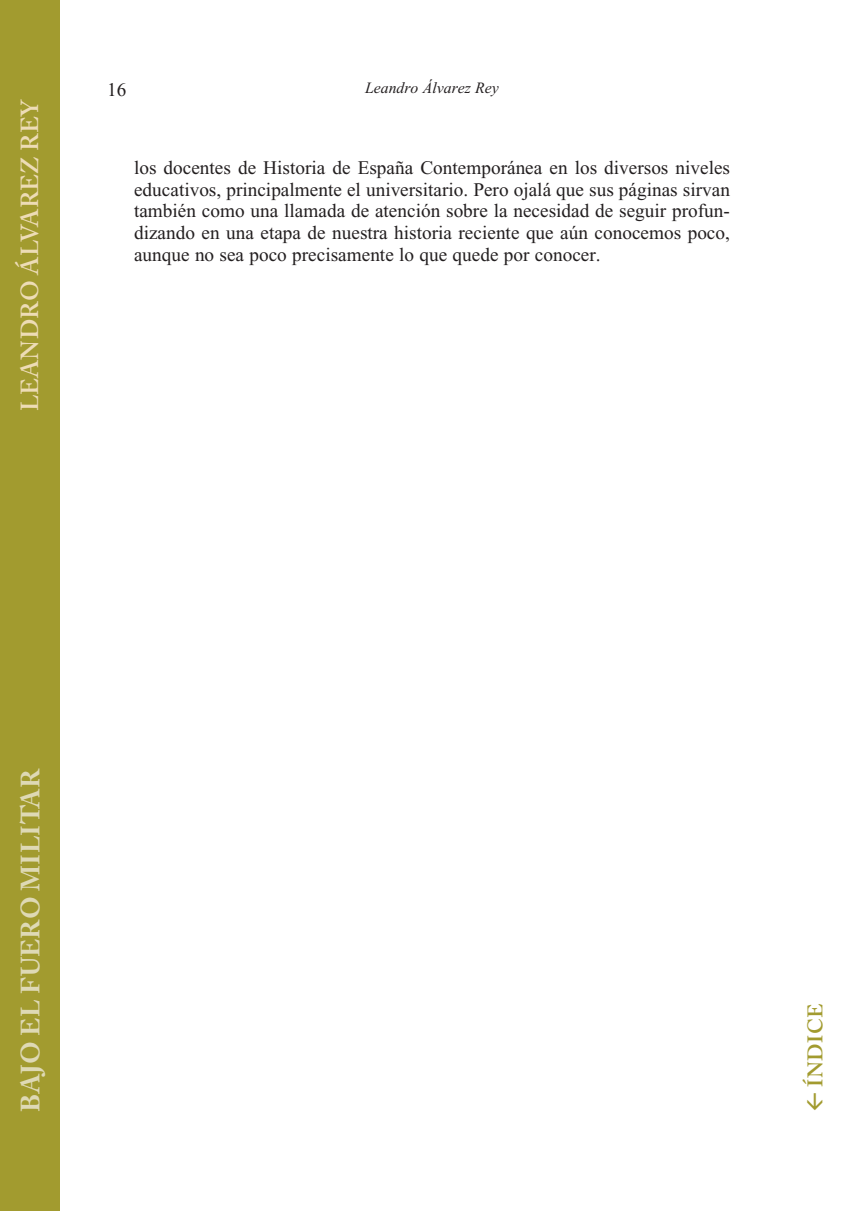
<style>
.page{position:relative;width:864px;height:1211px;background:#fff}
.page>*{position:absolute;margin:0;border:0;box-sizing:border-box;transform-origin:0 0}
.t1{font:700 26.25px "Adobe Caslon Pro";letter-spacing:.015em;color:#ded9b5}
.t2{font:600 24.5px "Adobe Caslon Pro";color:#eddcb6}
.t3{font:600 21px "Adobe Caslon Pro";letter-spacing:.015em;color:#a29b2f}
.t4{font:19.25px/21.9px "Times New Roman";color:#231f20;text-align:justify}
.t5{font:italic 15.75px "Times New Roman";color:#231f20}
</style>
<div class="page">
<div style="left:0;top:0;width:60px;height:1210px;background:#a29b2f"></div>
<p class="t2" style="left:15px;top:411px;width:314px;rotate:-90deg">LEANDRO ÁLVAREZ REY</p>
<p class="t4" style="left:107px;top:79px;width:21px">16</p>
<p class="t5" style="left:365px;top:80px;width:136px">Leandro Álvarez Rey</p>
<p class="t4" style="left:134px;top:156px;width:597px">los docentes de Historia de España Contemporánea en los diversos niveles educativos, principalmente el universitario. Pero ojalá que sus páginas sirvan también como una llamada de atención sobre la necesidad de seguir profun&shy;dizando en una etapa de nuestra historia reciente que aún conocemos poco, aunque no sea poco precisamente lo que quede por conocer.</p>
<h1 class="t1" style="left:15px;top:1111px;width:344px;rotate:-90deg">BAJO EL FUERO MILITAR</h1>
<p class="t3" style="left:802px;top:1086px;width:84px;rotate:-90deg">ÍNDICE</p>
</div>
